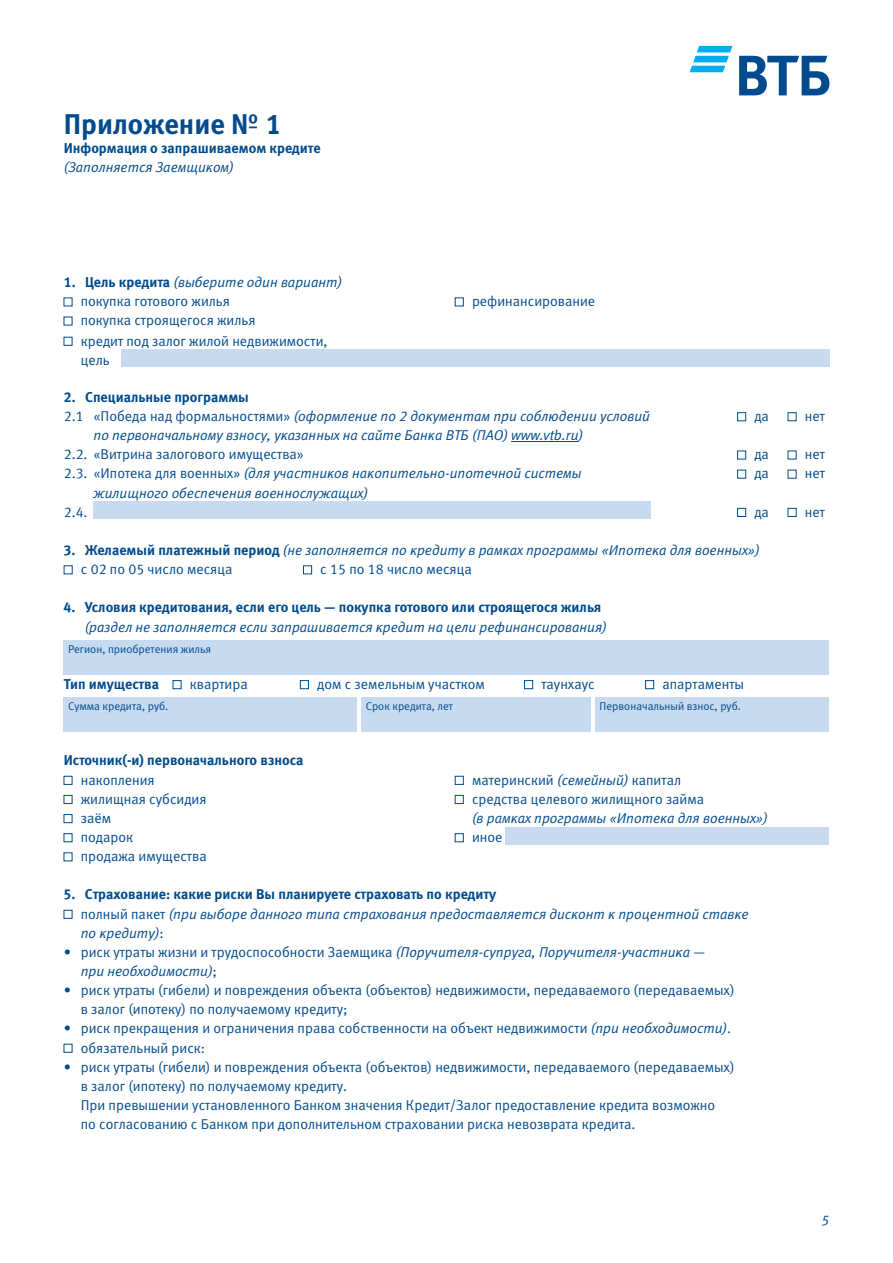
<style>
.page{position:relative;width:893px;height:1263px;background:#fff}
.page>*{position:absolute;margin:0;border:0;box-sizing:border-box;transform-origin:0 0}
.t1{font:28.5px "Meta Bold Cyr LF";color:#004b8d}
.t2{font:14.25px/19.2px "Meta Normal Cyr LF";color:#004b8d}
.t3{font:italic 14.25px/19.2px "Meta Normal Cyr LF";color:#004b8d}
.t4{font:14.25px "Meta Bold Cyr LF";color:#004b8d}
.t5{font:11.25px "Meta Normal Cyr LF";color:#004b8d}
.s1{font-family:"Meta Bold Cyr LF";font-style:normal}
.s2{font-style:normal}
.s3{font-style:italic}
</style>
<div class="page">
<svg style="left:690px;top:46px;width:42px;height:26px"></svg>
<svg style="left:739px;top:56px;width:90px;height:39px"></svg>
<div style="left:64px;top:640px;width:765px;height:34px;background:#c7daf0"></div>
<div style="left:173px;top:680px;width:8px;height:9px;border:1px solid #004b8d"></div>
<div style="left:524px;top:680px;width:9px;height:9px;border:1px solid #004b8d"></div>
<div style="left:300px;top:680px;width:9px;height:9px;border:1px solid #004b8d"></div>
<div style="left:645px;top:680px;width:9px;height:9px;border:1px solid #004b8d"></div>
<div style="left:64px;top:698px;width:293px;height:34px;background:#c7daf0"></div>
<div style="left:361px;top:698px;width:230px;height:34px;background:#c7daf0"></div>
<div style="left:595px;top:698px;width:234px;height:34px;background:#c7daf0"></div>
<div style="left:64px;top:776px;width:8px;height:8px;border:1px solid #004b8d"></div>
<div style="left:64px;top:795px;width:8px;height:9px;border:1px solid #004b8d"></div>
<div style="left:64px;top:814px;width:8px;height:9px;border:1px solid #004b8d"></div>
<div style="left:64px;top:833px;width:8px;height:9px;border:1px solid #004b8d"></div>
<div style="left:455px;top:776px;width:8px;height:8px;border:1px solid #004b8d"></div>
<div style="left:455px;top:795px;width:8px;height:9px;border:1px solid #004b8d"></div>
<div style="left:455px;top:833px;width:8px;height:9px;border:1px solid #004b8d"></div>
<div style="left:506px;top:827px;width:323px;height:17px;background:#c7daf0"></div>
<div style="left:303px;top:566px;width:9px;height:8px;border:1px solid #004b8d"></div>
<div style="left:737px;top:412px;width:9px;height:9px;border:1px solid #004b8d"></div>
<div style="left:737px;top:451px;width:9px;height:8px;border:1px solid #004b8d"></div>
<div style="left:737px;top:470px;width:9px;height:8px;border:1px solid #004b8d"></div>
<div style="left:737px;top:508px;width:9px;height:9px;border:1px solid #004b8d"></div>
<div style="left:788px;top:412px;width:8px;height:9px;border:1px solid #004b8d"></div>
<div style="left:788px;top:508px;width:8px;height:9px;border:1px solid #004b8d"></div>
<hr style="left:511px;top:441px;width:68px;height:1px;background:#004b8d">
<div style="left:94px;top:502px;width:557px;height:17px;background:#c7daf0"></div>
<div style="left:121px;top:349px;width:708px;height:17px;background:#c7daf0"></div>
<h1 class="t1" style="left:64px;top:107px;width:219px">Приложение № 1</h1>
<p class="t4" style="left:64px;top:140px;width:258px">Информация о запрашиваемом кредите</p>
<p class="t3" style="left:64px;top:158px;width:172px">(Заполняется Заемщиком)</p>
<p class="t3" style="left:64px;top:272px;width:280px"><span class="s1">1. Цель кредита</span> (выберите один вариант)</p>
<p class="t2" style="left:81px;top:292px;width:176px">покупка готового жилья покупка строящегося жилья</p>
<p class="t2" style="left:472px;top:292px;width:125px">рефинансирование</p>
<p class="t2" style="left:81px;top:331px;width:248px">кредит под залог жилой недвижимости, цель</p>
<p class="t4" style="left:64px;top:388px;width:187px">2. Специальные программы</p>
<p class="t3" style="left:94px;top:406px;width:558px;text-indent:-30px"><span class="s2">2.1 «Победа над формальностями»</span> (оформление по 2 документам при соблюдении условий по первоначальному взносу, указанных на сайте Банка ВТБ (ПАО) www.vtb.ru)</p>
<p class="t2" style="left:64px;top:445px;width:242px">2.2. «Витрина залогового имущества»</p>
<p class="t3" style="left:64px;top:464px;width:520px"><span class="s2">2.3. «Ипотека для военных»</span> (для участников накопительно-ипотечной системы</p>
<p class="t3" style="left:94px;top:483px;width:276px">жилищного обеспечения военнослужащих)</p>
<p class="t2" style="left:64px;top:502px;width:25px">2.4.</p>
<p class="t2" style="left:754px;top:406px;width:16px">да</p>
<p class="t2" style="left:754px;top:445px;width:16px">да да</p>
<p class="t2" style="left:754px;top:502px;width:16px">да</p>
<p class="t3" style="left:63px;top:540px;width:698px"><span class="s1">3. Желаемый платежный период</span> (не заполняется по кредиту в рамках программы «Ипотека для военных»)</p>
<p class="t2" style="left:81px;top:559px;width:153px">с 02 по 05 число месяца</p>
<p class="t2" style="left:320px;top:559px;width:153px">с 15 по 18 число месяца</p>
<p class="t4" style="left:63px;top:599px;width:539px">4. Условия кредитования, если его цель — покупка готового или строящегося жилья</p>
<p class="t3" style="left:85px;top:617px;width:524px">(раздел не заполняется если запрашивается кредит на цели рефинансирования)</p>
<p class="t5" style="left:68px;top:642px;width:145px">Регион, приобретения жилья</p>
<p class="t4" style="left:64px;top:675px;width:97px">Тип имущества</p>
<p class="t2" style="left:190px;top:674px;width:59px">квартира</p>
<p class="t2" style="left:317px;top:674px;width:169px">дом с земельным участком</p>
<p class="t2" style="left:541px;top:674px;width:55px">таунхаус</p>
<p class="t2" style="left:662px;top:674px;width:83px">апартаменты</p>
<p class="t5" style="left:68px;top:700px;width:102px">Сумма кредита, руб.</p>
<p class="t5" style="left:366px;top:700px;width:89px">Срок кредита, лет</p>
<p class="t5" style="left:600px;top:700px;width:143px">Первоначальный взнос, руб.</p>
<p class="t4" style="left:64px;top:752px;width:241px">Источник(-и) первоначального взноса</p>
<p class="t2" style="left:81px;top:770px;width:127px">накопления жилищная субсидия заём<br>подарок<br>продажа имущества</p>
<p class="t2" style="left:472px;top:770px;width:234px">материнский <span class="s3">(семейный)</span> капитал средства целевого жилищного займа</p>
<p class="t3" style="left:472px;top:808px;width:297px">(в рамках программы «Ипотека для военных»)</p>
<p class="t2" style="left:472px;top:827px;width:32px">иное</p>
<p class="t4" style="left:63px;top:886px;width:434px">5. Страхование: какие риски Вы планируете страховать по кредиту</p>
<p class="t3" style="left:81px;top:904px;width:669px"><span class="s2">полный пакет</span> (при выборе данного типа страхования предоставляется дисконт к процентной ставке по кредиту)<span class="s2">:</span></p>
<p class="t3" style="left:81px;top:942px;width:626px;text-indent:-17px"><span class="s2">• риск утраты жизни и трудоспособности Заемщика</span> (Поручителя-супруга, Поручителя-участника — при необходимости)<span class="s2">;</span></p>
<p class="t2" style="left:81px;top:980px;width:655px;text-indent:-17px">• риск утраты (гибели) и повреждения объекта (объектов) недвижимости, передаваемого (передаваемых) в залог (ипотеку) по получаемому кредиту;</p>
<p class="t2" style="left:81px;top:1019px;width:652px;text-indent:-17px">• риск прекращения и ограничения права собственности на объект недвижимости <span class="s3">(при необходимости)</span>. обязательный риск:</p>
<p class="t2" style="left:81px;top:1057px;width:655px;text-indent:-17px">• риск утраты (гибели) и повреждения объекта (объектов) недвижимости, передаваемого (передаваемых) в залог (ипотеку) по получаемому кредиту.<br>При превышении установленного Банком значения Кредит/Залог предоставление кредита возможно<br>по согласованию с Банком при дополнительном страховании риска невозврата кредита.</p>
<p class="t2" style="left:805px;top:406px;width:22px">нет</p>
<p class="t2" style="left:805px;top:445px;width:22px">нет нет</p>
<p class="t2" style="left:805px;top:502px;width:22px">нет</p>
<p class="t3" style="left:821px;top:1210px;width:9px">5</p>
</div>
